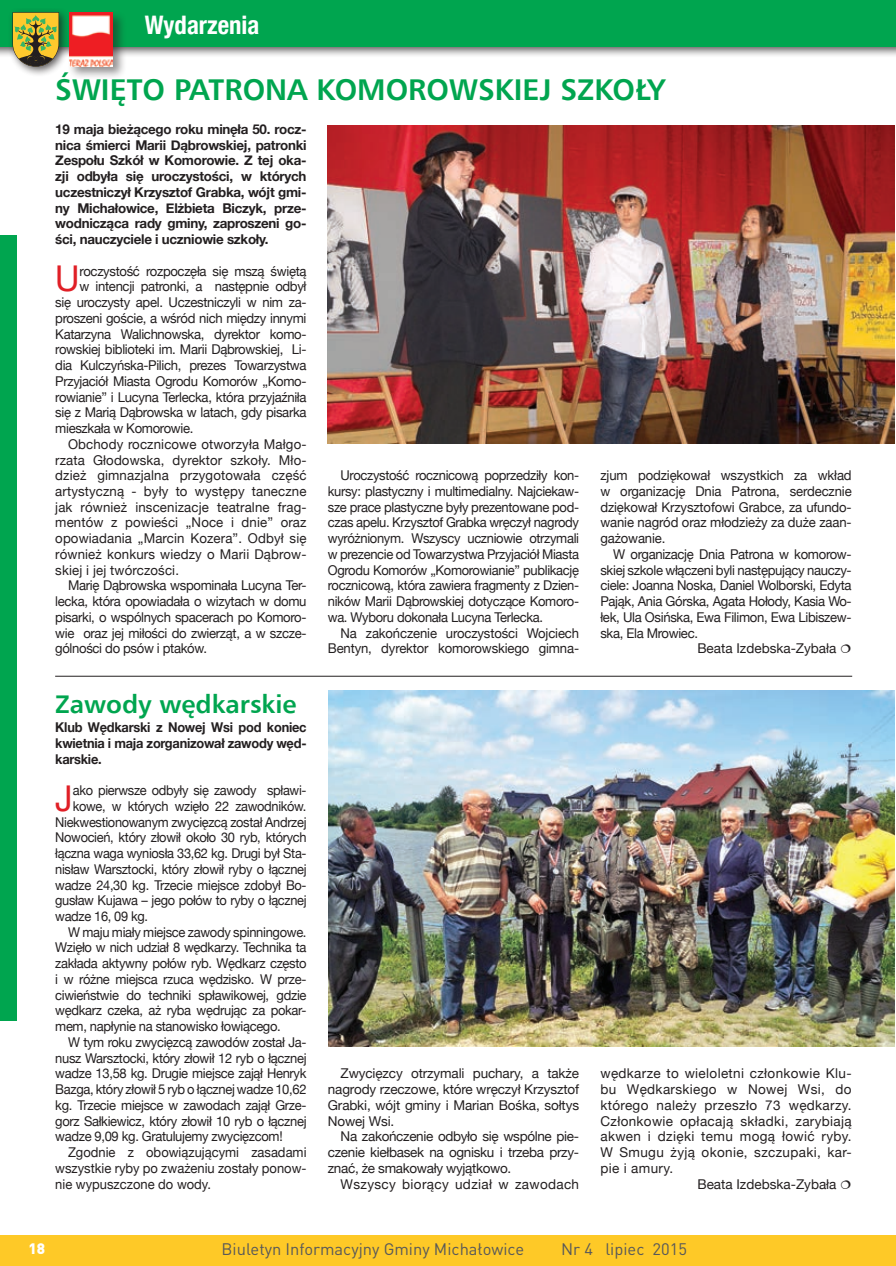
<style>
.page{position:relative;width:896px;height:1266px;background:#fff}
.page>*{position:absolute;margin:0;border:0;box-sizing:border-box;transform-origin:0 0}
.t1{font:35.55px "Helvetica Neue";color:#e01f26;scale:.95 1}
.t2{font:700 30px "Humnst 777 EU";color:#00a54f}
.t3{font:700 25.5px "Humnst 777 EU";color:#00a54f}
.t4{font:700 condensed 25.5px "Helvetica Neue LT Com";color:#fff}
.t5{font:16.5px "DIN Pro";color:#57585a}
.t6{font:900 15px "DIN";color:#fff}
.t7{font:13.5px/15.8px "Helvetica Neue";letter-spacing:-.025em;color:#231f20;text-align:justify}
.t8{font:13.5px/15.8px "Helvetica Neue";letter-spacing:-.025em;color:#231f20;text-align:justify;scale:.96 1}
.t9{font:13.5px "Helvetica Neue";letter-spacing:-.025em;color:#231f20;scale:.95 1}
.t10{font:13.5px "Helvetica Neue";letter-spacing:.01em;color:#231f20}
.t11{font:700 13.5px/15.8px "Helvetica Neue";letter-spacing:-.02em;color:#231f20;text-align:justify}
.t12{font:13.5px "Helvetica Neue";letter-spacing:.025em;color:#231f20}
.t13{font:13.5px "Helvetica Neue";color:#231f20;scale:.96 1}
.t14{font:700 13.5px/15.8px "Helvetica Neue";letter-spacing:-.02em;color:#231f20;text-align:justify;scale:.95 1}
.t15{font:13.5px "Helvetica Neue";color:#231f20}
</style>
<div class="page">
<div style="left:0;top:235px;width:17px;height:785px;background:#00a54f"></div>
<div style="left:0;top:0;width:895px;height:58px;background:#231f20;opacity:.75"></div>
<div style="left:0;top:0;width:895px;height:47px;background:#00a54f"></div>
<div style="left:0;top:1234px;width:895px;height:31px;background:#fec927"></div>
<div style="left:8px;top:8px;width:62px;height:69px;background:#231f20;opacity:.75"></div>
<svg style="left:13px;top:13px;width:46px;height:53px;background:#ac9e3c"></svg>
<div style="left:67px;top:10px;width:60px;height:70px;background:#231f20;opacity:.5"></div>
<img style="left:69px;top:13px;width:44px;height:53px">
<img style="left:327px;top:126px;width:567px;height:317px">
<img style="left:328px;top:690px;width:566px;height:356px">
<hr style="left:55px;top:675px;width:797px;height:1px;background:#231f20">
<h3 class="t4" style="left:145px;top:10px;width:116px">Wydarzenia</h3>
<h2 class="t2" style="left:55px;top:71px;width:611px">ŚWIĘTO PATRONA KOMOROWSKIEJ SZKOŁY</h2>
<p class="t11" style="left:55px;top:120px;width:253px">19 maja bieżącego roku minęła 50. rocz&shy;nica śmierci Marii Dąbrowskiej, patronki Zespołu Szkół w Komorowie. Z tej oka&shy;zji odbyła się uroczystości, w których uczestniczył Krzysztof Grabka, wójt gmi&shy;ny Michałowice, Elżbieta Biczyk, prze&shy;wodnicząca rady gminy, zaproszeni go&shy;ści, nauczyciele i uczniowie szkoły.</p>
<h1 class="t1" style="left:55px;top:248px;width:27px">U</h1>
<p class="t7" style="left:80px;top:262px;width:228px">roczystość rozpoczęła się mszą świętą</p>
<p class="t7" style="left:80px;top:278px;width:228px">w intencji patronki, a następnie odbył</p>
<p class="t7" style="left:55px;top:293px;width:253px">się uroczysty apel. Uczestniczyli w nim za-</p>
<p class="t7" style="left:55px;top:309px;width:253px">proszeni goście, a wśród nich między innymi</p>
<p class="t7" style="left:55px;top:325px;width:253px">Katarzyna Walichnowska, dyrektor komo-</p>
<p class="t7" style="left:55px;top:341px;width:253px">rowskiej biblioteki im. Marii Dąbrowskiej, Li-</p>
<p class="t7" style="left:55px;top:356px;width:253px">dia Kulczyńska-Pilich, prezes Towarzystwa</p>
<p class="t7" style="left:55px;top:372px;width:253px">Przyjaciół Miasta Ogrodu Komorów „Komo-</p>
<p class="t7" style="left:55px;top:388px;width:253px">rowianie” i Lucyna Terlecka, która przyjaźniła</p>
<p class="t7" style="left:55px;top:403px;width:253px">się z Marią Dąbrowska w latach, gdy pisarka</p>
<p class="t7" style="left:55px;top:419px;width:140px">mieszkała w Komorowie.</p>
<p class="t10" style="left:68px;top:432px;width:240px">Obchody rocznicowe otworzyła Małgo-</p>
<p class="t10" style="left:55px;top:448px;width:253px">rzata Głodowska, dyrektor szkoły. Mło-</p>
<p class="t10" style="left:55px;top:464px;width:253px">dzież gimnazjalna przygotowała część</p>
<p class="t10" style="left:55px;top:479px;width:253px">artystyczną - były to występy taneczne</p>
<p class="t10" style="left:55px;top:495px;width:253px">jak również inscenizacje teatralne frag-</p>
<p class="t10" style="left:55px;top:511px;width:253px">mentów z powieści „Noce i dnie” oraz</p>
<p class="t10" style="left:55px;top:527px;width:253px">opowiadania „Marcin Kozera”. Odbył się</p>
<p class="t10" style="left:55px;top:542px;width:253px">również konkurs wiedzy o Marii Dąbrow-</p>
<p class="t10" style="left:55px;top:558px;width:125px">skiej i jej twórczości.</p>
<p class="t7" style="left:68px;top:577px;width:240px">Marię Dąbrowska wspominała Lucyna Ter-</p>
<p class="t7" style="left:55px;top:592px;width:253px">lecka, która opowiadała o wizytach w domu</p>
<p class="t7" style="left:55px;top:608px;width:253px">pisarki, o wspólnych spacerach po Komoro-</p>
<p class="t7" style="left:55px;top:624px;width:253px">wie oraz jej miłości do zwierząt, a w szcze-</p>
<p class="t7" style="left:55px;top:639px;width:153px">gólności do psów i ptaków.</p>
<h3 class="t3" style="left:55px;top:687px;width:243px">Zawody wędkarskie</h3>
<p class="t14" style="left:55px;top:718px;width:266px">Klub Wędkarski z Nowej Wsi pod koniec kwietnia i maja zorganizował zawody węd&shy;karskie.</p>
<h1 class="t1" style="left:55px;top:767px;width:20px">J</h1>
<p class="t9" style="left:73px;top:778px;width:247px">ako pierwsze odbyły się zawody spławi-</p>
<p class="t9" style="left:73px;top:794px;width:247px">kowe, w których wzięło 22 zawodników.</p>
<p class="t9" style="left:55px;top:810px;width:266px">Niekwestionowanym zwycięzcą został Andrzej</p>
<p class="t9" style="left:55px;top:826px;width:266px">Nowocień, który złowił około 30 ryb, których</p>
<p class="t9" style="left:55px;top:841px;width:266px">łączna waga wyniosła 33,62 kg. Drugi był Sta-</p>
<p class="t9" style="left:55px;top:857px;width:266px">nisław Warsztocki, który złowił ryby o łącznej</p>
<p class="t9" style="left:55px;top:873px;width:266px">wadze 24,30 kg. Trzecie miejsce zdobył Bo-</p>
<p class="t9" style="left:55px;top:888px;width:266px">gusław Kujawa – jego połów to ryby o łącznej</p>
<p class="t9" style="left:55px;top:904px;width:99px">wadze 16, 09 kg.</p>
<p class="t8" style="left:68px;top:923px;width:250px">W maju miały miejsce zawody spinningowe.</p>
<p class="t8" style="left:55px;top:938px;width:263px">Wzięło w nich udział 8 wędkarzy. Technika ta</p>
<p class="t8" style="left:55px;top:954px;width:263px">zakłada aktywny połów ryb. Wędkarz często</p>
<p class="t8" style="left:55px;top:970px;width:263px">i w różne miejsca rzuca wędzisko. W prze-</p>
<p class="t8" style="left:55px;top:986px;width:263px">ciwieństwie do techniki spławikowej, gdzie</p>
<p class="t8" style="left:55px;top:1001px;width:263px">wędkarz czeka, aż ryba wędrując za pokar-</p>
<p class="t8" style="left:55px;top:1017px;width:236px">mem, napłynie na stanowisko łowiącego.</p>
<p class="t8" style="left:68px;top:1033px;width:250px">W tym roku zwycięzcą zawodów został Ja-</p>
<p class="t8" style="left:55px;top:1048px;width:263px">nusz Warsztocki, który złowił 12 ryb o łącznej</p>
<p class="t8" style="left:55px;top:1064px;width:263px">wadze 13,58 kg. Drugie miejsce zajął Henryk</p>
<p class="t8" style="left:55px;top:1080px;width:263px">Bazga, który złowił 5 ryb o łącznej wadze 10,62</p>
<p class="t8" style="left:55px;top:1096px;width:263px">kg. Trzecie miejsce w zawodach zajął Grze-</p>
<p class="t8" style="left:55px;top:1111px;width:263px">gorz Sałkiewicz, który złowił 10 ryb o łącznej</p>
<p class="t8" style="left:55px;top:1127px;width:238px">wadze 9,09 kg. Gratulujemy zwycięzcom!</p>
<p class="t13" style="left:68px;top:1140px;width:250px">Zgodnie z obowiązującymi zasadami</p>
<p class="t13" style="left:55px;top:1156px;width:263px">wszystkie ryby po zważeniu zostały ponow-</p>
<p class="t13" style="left:55px;top:1172px;width:164px">nie wypuszczone do wody.</p>
<p class="t8" style="left:328px;top:466px;width:263px;text-indent:13px">Uroczystość rocznicową poprzedziły kon&shy;kursy: plastyczny i multimedialny. Najciekaw&shy;sze prace plastyczne były prezentowane pod&shy;czas apelu. Krzysztof Grabka wręczył nagrody wyróżnionym. Wszyscy uczniowie otrzymali w prezencie od Towarzystwa Przyjaciół Miasta Ogrodu Komorów „Komorowianie” publikację rocznicową, która zawiera fragmenty z Dzien&shy;ników Marii Dąbrowskiej dotyczące Komoro&shy;wa. Wyboru dokonała Lucyna Terlecka.</p>
<p class="t7" style="left:328px;top:624px;width:253px;text-align:right">Na zakończenie uroczystości Wojciech<br>Bentyn, dyrektor komorowskiego gimna-</p>
<p class="t7" style="left:600px;top:466px;width:253px">zjum podziękował wszystkich za wkład w organizację Dnia Patrona, serdecznie dziękował Krzysztofowi Grabce, za ufundo&shy;wanie nagród oraz młodzieży za duże zaan&shy;gażowanie.</p>
<p class="t7" style="left:613px;top:545px;width:240px">W organizację Dnia Patrona w komorow-</p>
<p class="t7" style="left:600px;top:561px;width:253px">skiej szkole włączeni byli następujący nauczy-</p>
<p class="t7" style="left:600px;top:576px;width:253px">ciele: Joanna Noska, Daniel Wolborski, Edyta</p>
<p class="t7" style="left:600px;top:592px;width:253px">Pająk, Ania Górska, Agata Hołody, Kasia Wo-</p>
<p class="t7" style="left:600px;top:608px;width:253px">łek, Ula Osińska, Ewa Filimon, Ewa Libiszew-</p>
<p class="t7" style="left:600px;top:624px;width:99px">ska, Ela Mrowiec.</p>
<p class="t15" style="left:697px;top:637px;width:140px">Beata Izdebska-Zybała</p>
<p class="t7" style="left:328px;top:1064px;width:253px;text-indent:13px">Zwycięzcy otrzymali puchary, a także nagrody rzeczowe, które wręczył Krzysztof Grabki, wójt gminy i Marian Bośka, sołtys Nowej Wsi.</p>
<p class="t7" style="left:328px;top:1127px;width:253px;text-indent:13px">Na zakończenie odbyło się wspólne pie&shy;czenie kiełbasek na ognisku i trzeba przy&shy;znać, że smakowały wyjątkowo.</p>
<p class="t12" style="left:340px;top:1172px;width:240px">Wszyscy biorący udział w zawodach</p>
<p class="t12" style="left:600px;top:1061px;width:253px">wędkarze to wieloletni członkowie Klu-</p>
<p class="t12" style="left:600px;top:1077px;width:253px">bu Wędkarskiego w Nowej Wsi, do</p>
<p class="t12" style="left:600px;top:1093px;width:253px">którego należy przeszło 73 wędkarzy.</p>
<p class="t12" style="left:600px;top:1109px;width:253px">Członkowie opłacają składki, zarybiają</p>
<p class="t12" style="left:600px;top:1124px;width:253px">akwen i dzięki temu mogą łowić ryby.</p>
<p class="t12" style="left:600px;top:1140px;width:253px">W Smugu żyją okonie, szczupaki, kar-</p>
<p class="t12" style="left:600px;top:1156px;width:74px">pie i amury.</p>
<p class="t15" style="left:697px;top:1172px;width:140px">Beata Izdebska-Zybała</p>
<p class="t6" style="left:28px;top:1238px;width:18px">18</p>
<p class="t5" style="left:221px;top:1237px;width:304px">Biuletyn Informacyjny Gminy Michałowice</p>
<p class="t5" style="left:561px;top:1237px;width:127px">Nr 4 lipiec 2015</p>
</div>
